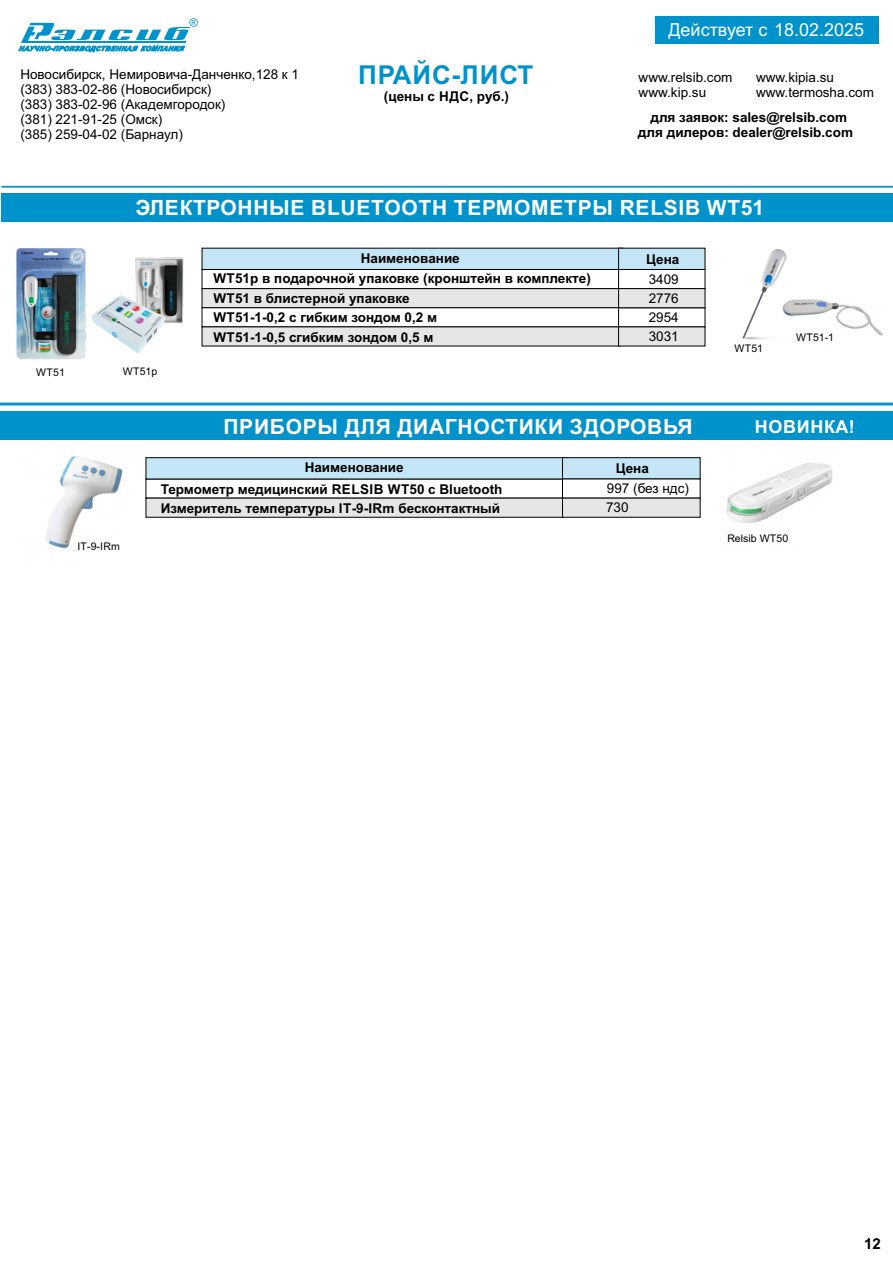
<style>
.page{position:relative;width:893px;height:1263px;background:#fff}
.page>*{position:absolute;margin:0;border:0;box-sizing:border-box;transform-origin:0 0}
.t1{font:700 26.1px "Arial";letter-spacing:.035em;color:#0093cb}
.t2{font:700 21px "Arial";letter-spacing:.035em;color:#fff}
.t3{font:18px "Arial";color:#fff}
.t4{font:700 18px "Arial";letter-spacing:.035em;color:#fff}
.t5{font:700 15px "Arial";color:#000}
.t6{font:700 13.5px/19.5px "Arial";color:#000}
.t7{font:13.5px/15.1px "Arial";color:#000}
.t8{font:10.5px "Arial";letter-spacing:.015em;color:#000}
</style>
<div class="page">
<svg style="left:18px;top:18px;width:180px;height:34px"></svg>
<img style="left:46px;top:456px;width:77px;height:93px">
<hr style="left:1px;top:186px;width:892px;height:2px;background:#0093cb">
<div style="left:1px;top:194px;width:892px;height:28px;background:#0093cb"></div>
<svg style="left:201px;top:247px;width:503px;height:100px"></svg>
<svg style="left:145px;top:457px;width:556px;height:61px"></svg>
<img style="left:704px;top:247px;width:83px;height:100px">
<img style="left:91px;top:257px;width:93px;height:97px">
<img style="left:781px;top:295px;width:102px;height:50px">
<img style="left:727px;top:463px;width:106px;height:60px">
<img style="left:16px;top:248px;width:70px;height:111px">
<hr style="left:0;top:403px;width:893px;height:2px;background:#0093cb">
<div style="left:0;top:412px;width:893px;height:28px;background:#0093cb"></div>
<div style="left:655px;top:16px;width:224px;height:27px;background:#0093cb"></div>
<p class="t7" style="left:20px;top:67px;width:280px">Новосибирск, Немировича-Данченко,128 к 1 (383) 383-02-86 (Новосибирск)<br>(383) 383-02-96 (Академгородок)<br>(381) 221-91-25 (Омск)<br>(385) 259-04-02 (Барнаул)</p>
<h3 class="t3" style="left:668px;top:23px;width:197px">Действует с 18.02.2025</h3>
<h1 class="t1" style="left:358px;top:65px;width:177px">ПРАЙС-ЛИСТ</h1>
<p class="t7" style="left:639px;top:71px;width:95px">www.relsib.com www.kip.su</p>
<p class="t7" style="left:756px;top:71px;width:80px">www.kipia.su</p>
<p class="t6" style="left:384px;top:88px;width:127px">(цены с НДС, руб.)</p>
<p class="t7" style="left:756px;top:86px;width:119px">www.termosha.com</p>
<p class="t6" style="left:638px;top:111px;width:217px;line-height:15.1px;text-align:center">для заявок: sales@relsib.com для дилеров: dealer@relsib.com</p>
<h2 class="t2" style="left:135px;top:200px;width:630px">ЭЛЕКТРОННЫЕ BLUETOOTH ТЕРМОМЕТРЫ RELSIB WT51</h2>
<p class="t8" style="left:36px;top:368px;width:30px">WT51</p>
<p class="t8" style="left:123px;top:367px;width:36px">WT51p</p>
<p class="t6" style="left:361px;top:249px;width:101px">Наименование</p>
<p class="t6" style="left:646px;top:250px;width:35px">Цена</p>
<p class="t6" style="left:213px;top:270px;width:379px">WT51p в подарочной упаковке (кронштейн в комплекте)<br>WT51 в блистерной упаковке<br>WT51-1-0,2 с гибким зондом 0,2 м<br>WT51-1-0,5 сгибким зондом 0,5 м</p>
<p class="t7" style="left:649px;top:271px;width:32px;line-height:19px;text-align:justify">3409<br>2776<br>2954<br>3031</p>
<p class="t8" style="left:734px;top:345px;width:30px">WT51</p>
<p class="t8" style="left:796px;top:334px;width:39px">WT51-1</p>
<h2 class="t2" style="left:223px;top:418px;width:471px">ПРИБОРЫ ДЛЯ ДИАГНОСТИКИ ЗДОРОВЬЯ</h2>
<h3 class="t4" style="left:755px;top:419px;width:102px">НОВИНКА!</h3>
<p class="t8" style="left:77px;top:542px;width:44px">IT-9-IRm</p>
<p class="t6" style="left:305px;top:459px;width:101px">Наименование</p>
<p class="t6" style="left:616px;top:460px;width:35px">Цена</p>
<p class="t6" style="left:161px;top:481px;width:343px">Термометр медицинский RELSIB WT50 с Bluetooth<br>Измеритель температуры IT-9-IRm бесконтактный</p>
<p class="t7" style="left:606px;top:480px;width:84px;line-height:19.2px">997 (без ндс)<br>730</p>
<p class="t8" style="left:727px;top:534px;width:62px">Relsib WT50</p>
<p class="t5" style="left:864px;top:1238px;width:18px">12</p>
</div>
